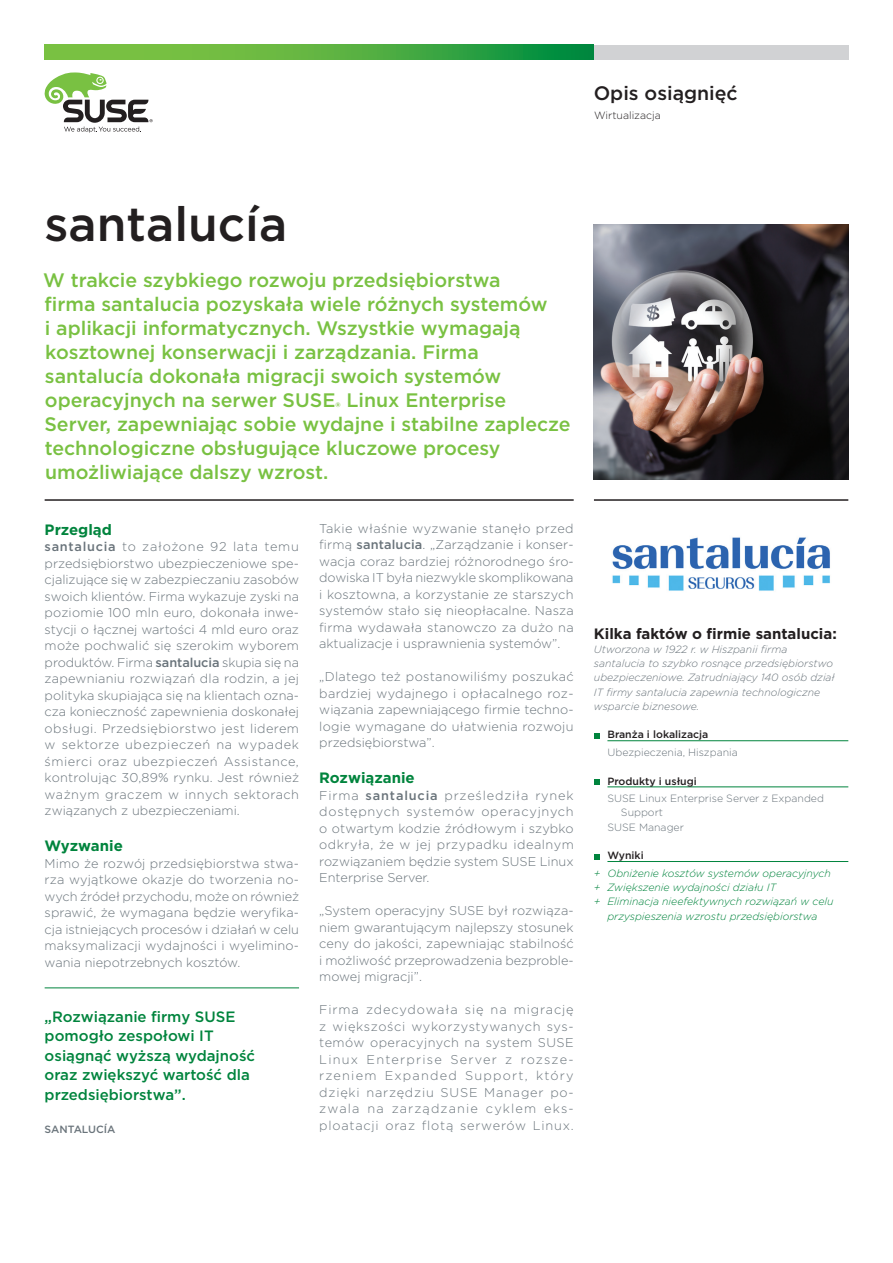
<style>
.page{position:relative;width:893px;height:1263px;background:#fff}
.page>*{position:absolute;margin:0;border:0;box-sizing:border-box;transform-origin:0 0}
.headline_32_33-black{font:500 48px "Gotham";color:#231f20}
.intro1_bold_13_16{font:500 19.5px/24px "Gotham";color:#79c142}
.name_-_collateral_pi{font:500 19.5px "Gotham";color:#231f20}
.subhead1_10_13{font:500 15px/19.5px "Gotham";color:#00843d}
.subhead_10_13-black{font:700 15px "Gotham";color:#231f20}
.subhead_10_13-green{font:700 15px "Gotham";color:#00843d}
.body1{font:300 12.75px/16.5px "Gotham";color:#6a747b;text-align:justify}
.caption_7_9_5_italic{font:italic 300 10.5px/14.2px "Gotham";color:#6a747b}
.caption_7_9_5_italic-2{font:italic 300 10.5px/14.2px "Gotham";color:#00843d;text-align:center}
.caption_7_9_5-grey{font:300 10.5px/14.2px "Gotham";color:#6a747b}
.caption_7_9_5_rule_b{font:500 10.5px "Gotham";color:#231f20}
.caption_7pt{font:300 10.5px "Gotham";color:#231f20}
.quote_name_7_11-grey{font:500 10.5px "Gotham";color:#6a747b}
.s1{font-weight:500}
</style>
<div class="page">
<hr style="left:45px;top:499px;width:529px;height:2px;background:#231f20">
<hr style="left:594px;top:499px;width:254px;height:2px;background:#231f20">
<img style="left:594px;top:225px;width:254px;height:254px">
<div style="left:594px;top:45px;width:254px;height:14px;background:#d1d2d4"></div>
<svg style="left:45px;top:45px;width:549px;height:14px;background:#50ae41"></svg>
<svg style="left:44px;top:72px;width:109px;height:61px"></svg>
<hr style="left:45px;top:988px;width:254px;height:1px;background:#00843d">
<hr style="left:607px;top:740px;width:241px;height:1px;background:#00843d">
<hr style="left:607px;top:787px;width:241px;height:1px;background:#00843d">
<hr style="left:607px;top:861px;width:241px;height:1px;background:#00843d">
<svg style="left:594px;top:733px;width:5px;height:5px"></svg>
<svg style="left:594px;top:779px;width:5px;height:5px"></svg>
<svg style="left:594px;top:854px;width:5px;height:5px"></svg>
<img style="left:612px;top:537px;width:218px;height:54px">
<p class="name_-_collateral_pi" style="left:594px;top:81px;width:146px">Opis osiągnięć</p>
<p class="caption_7pt" style="left:594px;top:108px;width:68px">Wirtualizacja</p>
<p class="headline_32_33-black" style="left:45px;top:193px;width:244px">santalucía</p>
<p class="intro1_bold_13_16" style="left:43px;top:268px;width:529px">W trakcie szybkiego rozwoju przedsiębiorstwa<br>firma santalucia pozyskała wiele różnych systemów<br>i aplikacji informatycznych. Wszystkie wymagają kosztownej konserwacji i zarządzania. Firma santalucía dokonała migracji swoich systemów operacyjnych na serwer SUSE<sub>®</sub> Linux Enterprise Server, zapewniając sobie wydajne i stabilne zaplecze technologiczne obsługujące kluczowe procesy umożliwiające dalszy wzrost.</p>
<p class="subhead_10_13-green" style="left:45px;top:519px;width:69px">Przegląd</p>
<p class="body1" style="left:45px;top:538px;width:256px"><span class="s1">santalucia</span> to założone 92 lata temu przedsiębiorstwo ubezpieczeniowe spe&shy;cjalizujące się w zabezpieczaniu zasobów swoich klientów. Firma wykazuje zyski na poziomie 100 mln euro, dokonała inwe&shy;stycji o łącznej wartości 4 mld euro oraz może pochwalić się szerokim wyborem produktów. Firma <span class="s1">santalucia</span> skupia się na zapewnianiu rozwiązań dla rodzin, a jej polityka skupiająca się na klientach ozna&shy;cza konieczność zapewnienia doskonałej obsługi. Przedsiębiorstwo jest liderem w sektorze ubezpieczeń na wypadek śmierci oraz ubezpieczeń Assistance, kontrolując 30,89% rynku. Jest również ważnym graczem w innych sektorach związanych z ubezpieczeniami.</p>
<p class="subhead_10_13-green" style="left:45px;top:836px;width:80px">Wyzwanie</p>
<p class="body1" style="left:45px;top:854px;width:256px">Mimo że rozwój przedsiębiorstwa stwa&shy;rza wyjątkowe okazje do tworzenia no&shy;wych źródeł przychodu, może on również sprawić, że wymagana będzie weryfika&shy;cja istniejących procesów i działań w celu maksymalizacji wydajności i wyelimino&shy;wania niepotrzebnych kosztów.</p>
<p class="subhead1_10_13" style="left:45px;top:1006px;width:212px">„Rozwiązanie firmy SUSE pomogło zespołowi IT osiągnąć wyższą wydajność oraz zwiększyć wartość dla przedsiębiorstwa”.</p>
<p class="quote_name_7_11-grey" style="left:45px;top:1122px;width:72px">SANTALUCÍA</p>
<p class="body1" style="left:319px;top:520px;width:256px">Takie właśnie wyzwanie stanęło przed firmą <span class="s1">santalucia</span>. „Zarządzanie i konser&shy;wacja coraz bardziej różnorodnego śro&shy;dowiska IT była niezwykle skomplikowana i kosztowna, a korzystanie ze starszych systemów stało się nieopłacalne. Nasza firma wydawała stanowczo za dużo na aktualizacje i usprawnienia systemów”.</p>
<p class="body1" style="left:319px;top:668px;width:256px">„Dlatego też postanowiliśmy poszukać bardziej wydajnego i opłacalnego roz&shy;wiązania zapewniającego firmie techno&shy;logie wymagane do ułatwienia rozwoju przedsiębiorstwa”.</p>
<p class="subhead_10_13-green" style="left:319px;top:768px;width:97px">Rozwiązanie</p>
<p class="body1" style="left:319px;top:787px;width:256px">Firma <span class="s1">santalucia</span> prześledziła rynek dostępnych systemów operacyjnych o otwartym kodzie źródłowym i szybko odkryła, że w jej przypadku idealnym rozwiązaniem będzie system SUSE Linux Enterprise Server.</p>
<p class="body1" style="left:319px;top:902px;width:256px">„System operacyjny SUSE był rozwiąza&shy;niem gwarantującym najlepszy stosunek ceny do jakości, zapewniając stabilność i możliwość przeprowadzenia bezproble&shy;mowej migracji”.</p>
<p class="body1" style="left:319px;top:1001px;width:256px">Firma zdecydowała się na migrację z większości wykorzystywanych sys&shy;temów operacyjnych na system SUSE Linux Enterprise Server z rozsze&shy;rzeniem Expanded Support, który dzięki narzędziu SUSE Manager po&shy;zwala na zarządzanie cyklem eks&shy;ploatacji oraz flotą serwerów Linux.</p>
<p class="subhead_10_13-black" style="left:594px;top:623px;width:244px">Kilka faktów o firmie santalucia:</p>
<p class="caption_7_9_5_italic" style="left:594px;top:642px;width:242px">Utworzona w 1922 r. w Hiszpanii firma santalucia to szybko rosnące przedsiębiorstwo ubezpieczeniowe. Zatrudniający 140 osób dział IT firmy santalucia zapewnia technologiczne wsparcie biznesowe.</p>
<p class="caption_7_9_5_rule_b" style="left:607px;top:728px;width:102px">Branża i lokalizacja</p>
<p class="caption_7_9_5-grey" style="left:607px;top:745px;width:132px">Ubezpieczenia, Hiszpania</p>
<p class="caption_7_9_5_rule_b" style="left:607px;top:774px;width:91px">Produkty i usługi</p>
<p class="caption_7_9_5-grey" style="left:621px;top:791px;width:205px;text-indent:-14px">SUSE Linux Enterprise Server z Expanded<br>Support</p>
<p class="caption_7_9_5-grey" style="left:607px;top:819px;width:78px">SUSE Manager</p>
<p class="caption_7_9_5_rule_b" style="left:607px;top:848px;width:38px">Wyniki</p>
<p class="caption_7_9_5_italic-2" style="left:594px;top:866px;width:238px">+ Obniżenie kosztów systemów operacyjnych</p>
<p class="caption_7_9_5_italic-2" style="left:594px;top:880px;width:184px">+ Zwiększenie wydajności działu IT</p>
<p class="caption_7_9_5_italic-2" style="left:594px;top:894px;width:241px">+ Eliminacja nieefektywnych rozwiązań w celu przyspieszenia wzrostu przedsiębiorstwa</p>
</div>
